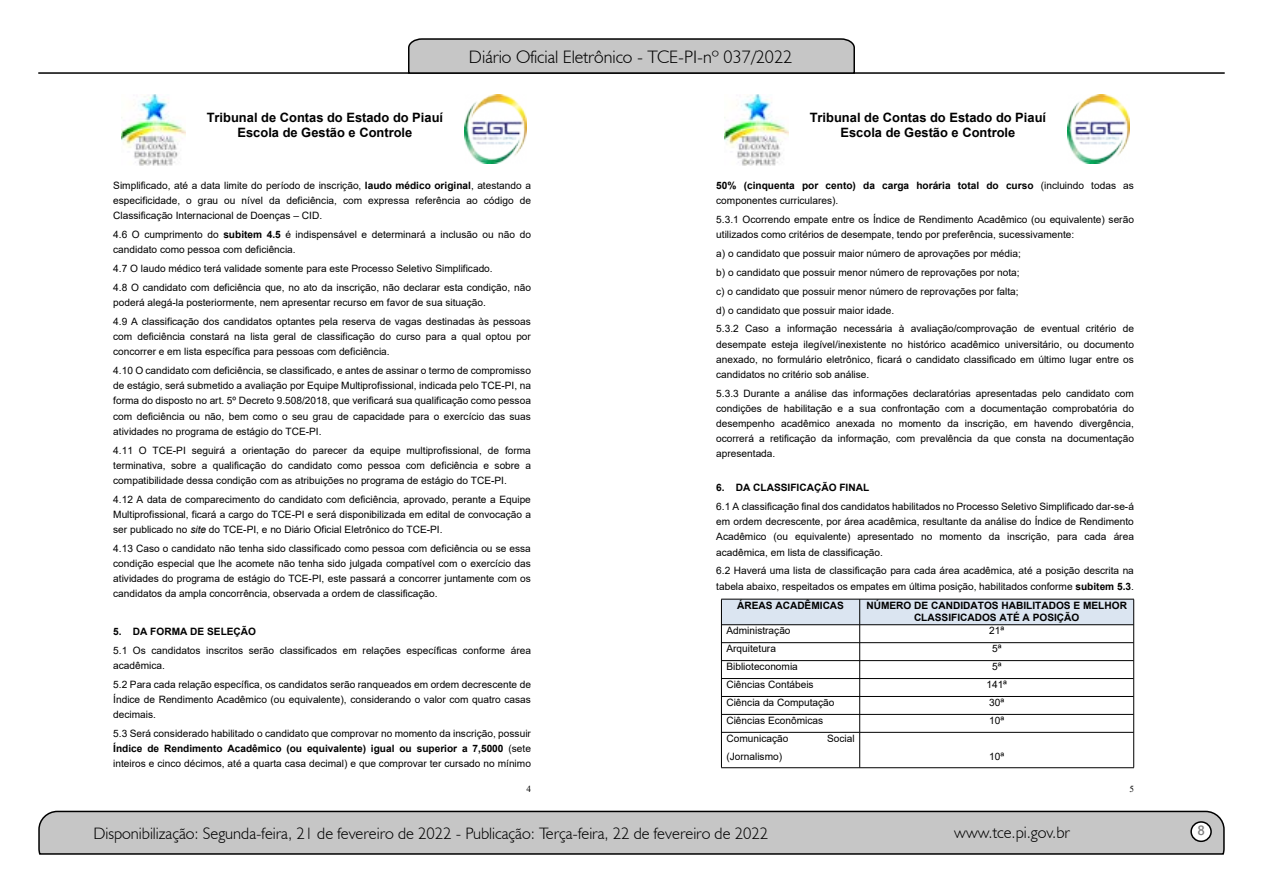
<style>
.page{position:relative;width:1263px;height:893px;background:#fff}
.page>*{position:absolute;margin:0;border:0;box-sizing:border-box;transform-origin:0 0}
.t1{font:300 18px "Humanist 521 BT";color:#000}
.t2{font:300 16.5px "Humanist 521 BT";color:#000}
.t3{font:15px "Estrangelo Edessa";color:#808080}
.t4{font:700 12.9px/14.9px "Arial";color:#000;text-align:center}
.t5{font:10.2px/15.1px "Arial";color:#000;text-align:justify}
.t6{font:700 10.2px/15.1px "Arial";color:#000}
.t7{font:9.15px "Times New Roman";color:#000}
.s1{font-weight:700}
.s2{font-style:italic}
.s3{font-weight:400}
</style>
<div class="page">
<svg style="left:38px;top:810px;width:1187px;height:45px;background:#b9b9b9"></svg>
<div style="left:1191px;top:822px;width:20px;height:19px;background:#fff;border-radius:50%"></div>
<div style="left:1190px;top:821px;width:22px;height:21px;border:2px solid #000;border-radius:50%"></div>
<hr style="left:38px;top:72px;width:1187px;height:2px;background:#000">
<svg style="left:407px;top:38px;width:449px;height:36px;background:#b4b4b4"></svg>
<img style="left:121px;top:94px;width:64px;height:72px">
<img style="left:465px;top:94px;width:61px;height:70px">
<img style="left:724px;top:94px;width:64px;height:72px">
<img style="left:1068px;top:94px;width:61px;height:70px">
<div style="left:722px;top:599px;width:137px;height:25px;background:#dbe5f1"></div>
<div style="left:860px;top:599px;width:273px;height:25px;background:#dbe5f1"></div>
<hr style="left:721px;top:599px;width:1px;height:168px;background:#000">
<svg style="left:859px;top:600px;width:1px;height:132px"></svg>
<hr style="left:859px;top:733px;width:1px;height:34px;background:#000">
<hr style="left:1133px;top:599px;width:1px;height:168px;background:#000">
<hr style="left:721px;top:599px;width:413px;height:1px;background:#000">
<hr style="left:722px;top:624px;width:411px;height:1px;background:#000">
<hr style="left:722px;top:642px;width:411px;height:1px;background:#000">
<hr style="left:722px;top:660px;width:411px;height:1px;background:#000">
<hr style="left:722px;top:678px;width:411px;height:1px;background:#000">
<hr style="left:722px;top:696px;width:411px;height:1px;background:#000">
<hr style="left:722px;top:714px;width:411px;height:1px;background:#000">
<hr style="left:722px;top:732px;width:411px;height:1px;background:#000">
<hr style="left:721px;top:767px;width:413px;height:1px;background:#000">
<p class="t4" style="left:207px;top:111px;width:238px">Tribunal de Contas do Estado do Piauí<br>Escola de Gestão e Controle</p>
<h1 class="t1" style="left:469px;top:46px;width:325px">Diário Oficial Eletrônico - TCE-PI-nº 037/2022</h1>
<p class="t4" style="left:810px;top:111px;width:238px">Tribunal de Contas do Estado do Piauí<br>Escola de Gestão e Controle</p>
<p class="t5" style="left:113px;top:178px;width:419px">Simplificado, até a data limite do período de inscrição, <span class="s1">laudo médico original</span>, atestando a especificidade, o grau ou nível da deficiência, com expressa referência ao código de Classificação Internacional de Doenças – CID.</p>
<p class="t5" style="left:113px;top:227px;width:419px">4.6 O cumprimento do <span class="s1">subitem 4.5</span> é indispensável e determinará a inclusão ou não do candidato como pessoa com deficiência.</p>
<p class="t5" style="left:113px;top:259px;width:419px;line-height:18.8px">4.7 O laudo médico terá validade somente para este Processo Seletivo Simplificado.<br>4.8 O candidato com deficiência que, no ato da inscrição, não declarar esta condição, não</p>
<p class="t5" style="left:113px;top:293px;width:419px;line-height:18.8px">poderá alegá-la posteriormente, nem apresentar recurso em favor de sua situação.<br>4.9 A classificação dos candidatos optantes pela reserva de vagas destinadas às pessoas</p>
<p class="t5" style="left:113px;top:329px;width:419px">com deficiência constará na lista geral de classificação do curso para a qual optou por concorrer e em lista específica para pessoas com deficiência.</p>
<p class="t5" style="left:113px;top:363px;width:419px">4.10 O candidato com deficiência, se classificado, e antes de assinar o termo de compromisso de estágio, será submetido a avaliação por Equipe Multiprofissional, indicada pelo TCE-PI, na forma do disposto no art. 5º Decreto 9.508/2018, que verificará sua qualificação como pessoa com deficiência ou não, bem como o seu grau de capacidade para o exercício das suas atividades no programa de estágio do TCE-PI.</p>
<p class="t5" style="left:113px;top:442px;width:419px">4.11 O TCE-PI seguirá a orientação do parecer da equipe multiprofissional, de forma terminativa, sobre a qualificação do candidato como pessoa com deficiência e sobre a compatibilidade dessa condição com as atribuições no programa de estágio do TCE-PI.</p>
<p class="t5" style="left:113px;top:491px;width:419px">4.12 A data de comparecimento do candidato com deficiência, aprovado, perante a Equipe Multiprofissional, ficará a cargo do TCE-PI e será disponibilizada em edital de convocação a ser publicado no <span class="s2">site</span> do TCE-PI, e no Diário Oficial Eletrônico do TCE-PI.</p>
<p class="t5" style="left:113px;top:540px;width:419px">4.13 Caso o candidato não tenha sido classificado como pessoa com deficiência ou se essa condição especial que lhe acomete não tenha sido julgada compatível com o exercício das atividades do programa de estágio do TCE-PI, este passará a concorrer juntamente com os candidatos da ampla concorrência, observada a ordem de classificação.</p>
<p class="t6" style="left:113px;top:624px;width:144px">5. DA FORMA DE SELEÇÃO</p>
<p class="t5" style="left:113px;top:642px;width:419px">5.1 Os candidatos inscritos serão classificados em relações específicas conforme área acadêmica.</p>
<p class="t5" style="left:113px;top:676px;width:419px">5.2 Para cada relação específica, os candidatos serão ranqueados em ordem decrescente de Índice de Rendimento Acadêmico (ou equivalente), considerando o valor com quatro casas decimais.</p>
<p class="t5" style="left:113px;top:725px;width:419px">5.3 Será considerado habilitado o candidato que comprovar no momento da inscrição, possuir <span class="s1">Índice de Rendimento Acadêmico (ou equivalente) igual ou superior a 7,5000</span> (sete inteiros e cinco décimos, até a quarta casa decimal) e que comprovar ter cursado no mínimo</p>
<p class="t7" style="left:526px;top:782px;width:6px">4</p>
<p class="t6" style="left:716px;top:178px;width:419px">50% (cinquenta por cento) da carga horária total do curso <span class="s3">(incluindo todas as componentes curriculares).</span></p>
<p class="t5" style="left:716px;top:212px;width:419px">5.3.1 Ocorrendo empate entre os Índice de Rendimento Acadêmico (ou equivalente) serão utilizados como critérios de desempate, tendo por preferência, sucessivamente:</p>
<p class="t5" style="left:716px;top:244px;width:419px;line-height:18.8px;text-align:left">a) o candidato que possuir maior número de aprovações por média;<br>b) o candidato que possuir menor número de reprovações por nota;<br>c) o candidato que possuir menor número de reprovações por falta;<br>d) o candidato que possuir maior idade.<br>5.3.2 Caso a informação necessária à avaliação/comprovação de eventual critério de</p>
<p class="t5" style="left:716px;top:336px;width:419px">desempate esteja ilegível/inexistente no histórico acadêmico universitário, ou documento anexado, no formulário eletrônico, ficará o candidato classificado em último lugar entre os candidatos no critério sob análise.</p>
<p class="t5" style="left:716px;top:385px;width:419px">5.3.3 Durante a análise das informações declaratórias apresentadas pelo candidato com condições de habilitação e a sua confrontação com a documentação comprobatória do desempenho acadêmico anexada no momento da inscrição, em havendo divergência, ocorrerá a retificação da informação, com prevalência da que consta na documentação apresentada.</p>
<p class="t6" style="left:716px;top:480px;width:154px">6. DA CLASSIFICAÇÃO FINAL</p>
<p class="t5" style="left:716px;top:499px;width:419px">6.1 A classificação final dos candidatos habilitados no Processo Seletivo Simplificado dar-se-á em ordem decrescente, por área acadêmica, resultante da análise do Índice de Rendimento Acadêmico (ou equivalente) apresentado no momento da inscrição, para cada área acadêmica, em lista de classificação.</p>
<p class="t5" style="left:716px;top:563px;width:419px">6.2 Haverá uma lista de classificação para cada área acadêmica, até a posição descrita na tabela abaixo, respeitados os empates em última posição, habilitados conforme <span class="s1">subitem 5.3</span>.</p>
<p class="t6" style="left:737px;top:598px;width:108px">ÁREAS ACADÊMICAS</p>
<p class="t6" style="left:866px;top:599px;width:262px;line-height:12.6px;text-align:center">NÚMERO DE CANDIDATOS HABILITADOS E MELHOR<br>CLASSIFICADOS ATÉ A POSIÇÃO</p>
<p class="t5" style="left:726px;top:623px;width:66px">Administração</p>
<p class="t5" style="left:989px;top:623px;width:17px">21ª</p>
<p class="t5" style="left:726px;top:641px;width:51px">Arquitetura</p>
<p class="t5" style="left:992px;top:641px;width:11px">5ª</p>
<p class="t5" style="left:726px;top:659px;width:73px">Biblioteconomia</p>
<p class="t5" style="left:992px;top:659px;width:11px">5ª</p>
<p class="t5" style="left:726px;top:677px;width:89px">Ciências Contábeis</p>
<p class="t5" style="left:986px;top:677px;width:22px">141ª</p>
<p class="t5" style="left:726px;top:695px;width:110px">Ciência da Computação</p>
<p class="t5" style="left:989px;top:695px;width:17px">30ª</p>
<p class="t5" style="left:726px;top:713px;width:98px">Ciências Econômicas</p>
<p class="t5" style="left:989px;top:713px;width:17px">10ª</p>
<p class="t5" style="left:726px;top:731px;width:63px">Comunicação</p>
<p class="t5" style="left:827px;top:731px;width:29px">Social</p>
<p class="t5" style="left:726px;top:748px;width:57px">(Jornalismo)</p>
<p class="t5" style="left:989px;top:748px;width:17px">10ª</p>
<p class="t7" style="left:1129px;top:782px;width:6px">5</p>
<h2 class="t2" style="left:93px;top:823px;width:676px">Disponibilização: Segunda-feira, 21 de fevereiro de 2022 - Publicação: Terça-feira, 22 de fevereiro de 2022</h2>
<h2 class="t2" style="left:954px;top:822px;width:117px">www.tce.pi.gov.br</h2>
<h3 class="t3" style="left:1197px;top:823px;width:9px">8</h3>
</div>
